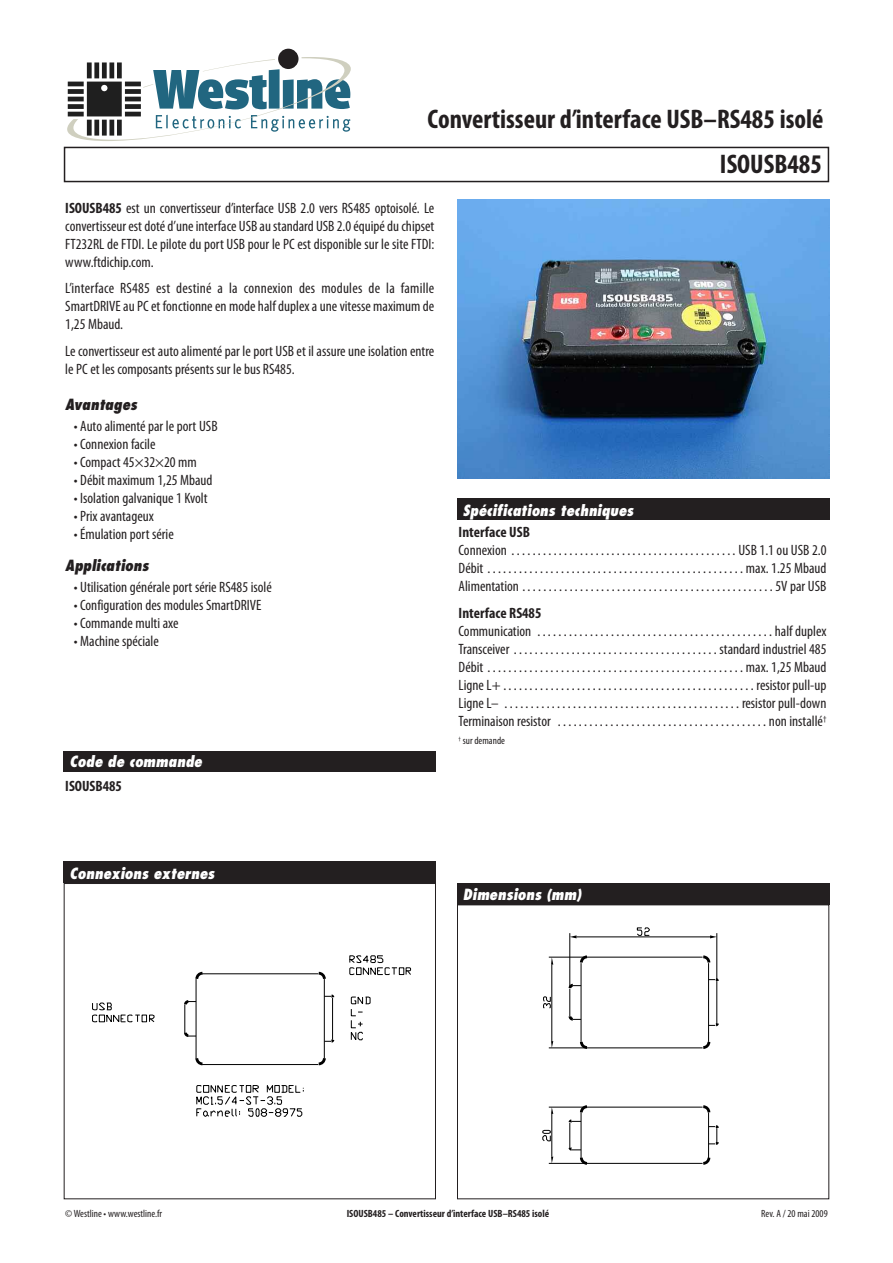
<style>
.page{position:relative;width:893px;height:1263px;background:#fff}
.page>*{position:absolute;margin:0;border:0;box-sizing:border-box;transform-origin:0 0}
.t1{font:88.5px "Westline";color:#1f1f1f}
.t2{font:700 condensed 27px "Myriad Pro";color:#231f20}
.t3{font:condensed 15px/18px "Myriad Pro";color:#231f20;text-align:justify}
.t4{font:italic 800 condensed 15px "Futura Std";color:#fff}
.t5{font:700 condensed 15px "Myriad Pro";color:#231f20}
.t6{font:italic 800 condensed 15px "Futura Std";color:#231f20}
.t7{font:condensed 10.5px "Myriad Pro";color:#231f20}
.t8{font:700 condensed 10.5px "Myriad Pro";color:#231f20}
.s1{color:#216680}
.s2{color:#231f20}
.s3{color:#cfcfbf}
.s4{font-weight:700}
</style>
<div class="page">
<div style="left:64px;top:147px;width:765px;height:35px;border:2px solid #231f20"></div>
<img style="left:457px;top:200px;width:372px;height:279px">
<hr style="left:586px;top:1047px;width:117px;height:1px;background:#000">
<hr style="left:586px;top:957px;width:117px;height:1px;background:#000">
<svg style="left:578px;top:1039px;width:12px;height:10px"></svg>
<svg style="left:578px;top:955px;width:12px;height:10px"></svg>
<hr style="left:708px;top:1112px;width:1px;height:46px;background:#000">
<svg style="left:700px;top:1039px;width:11px;height:10px"></svg>
<svg style="left:700px;top:955px;width:11px;height:10px"></svg>
<svg style="left:709px;top:977px;width:10px;height:7px"></svg>
<hr style="left:569px;top:933px;width:1px;height:53px;background:#000">
<hr style="left:716px;top:933px;width:1px;height:47px;background:#000">
<hr style="left:577px;top:936px;width:133px;height:1px;background:#000">
<svg style="left:570px;top:935px;width:7px;height:3px"></svg>
<svg style="left:710px;top:935px;width:7px;height:3px"></svg>
<svg style="left:636px;top:927px;width:14px;height:9px"></svg>
<hr style="left:549px;top:957px;width:36px;height:1px;background:#000">
<hr style="left:549px;top:1047px;width:36px;height:1px;background:#000">
<hr style="left:551px;top:965px;width:1px;height:76px;background:#000">
<svg style="left:551px;top:957px;width:2px;height:8px"></svg>
<svg style="left:551px;top:1041px;width:2px;height:7px"></svg>
<svg style="left:543px;top:996px;width:8px;height:13px"></svg>
<hr style="left:586px;top:1163px;width:117px;height:1px;background:#000">
<hr style="left:586px;top:1107px;width:117px;height:1px;background:#000">
<hr style="left:708px;top:963px;width:1px;height:79px;background:#000">
<hr style="left:581px;top:963px;width:1px;height:79px;background:#000">
<svg style="left:568px;top:982px;width:13px;height:40px"></svg>
<hr style="left:716px;top:981px;width:1px;height:43px;background:#000">
<svg style="left:709px;top:1020px;width:10px;height:8px"></svg>
<svg style="left:700px;top:1105px;width:11px;height:10px"></svg>
<svg style="left:700px;top:1155px;width:11px;height:10px"></svg>
<svg style="left:709px;top:1124px;width:10px;height:22px"></svg>
<svg style="left:567px;top:1105px;width:23px;height:60px"></svg>
<hr style="left:549px;top:1163px;width:36px;height:1px;background:#000">
<hr style="left:549px;top:1107px;width:36px;height:1px;background:#000">
<hr style="left:551px;top:1114px;width:1px;height:42px;background:#000">
<svg style="left:551px;top:1156px;width:2px;height:7px"></svg>
<svg style="left:551px;top:1107px;width:2px;height:7px"></svg>
<svg style="left:542px;top:1129px;width:9px;height:13px"></svg>
<div style="left:457px;top:904px;width:372px;height:295px;border:1px solid #231f20"></div>
<hr style="left:196px;top:979px;width:1px;height:79px;background:#000">
<hr style="left:202px;top:1064px;width:116px;height:1px;background:#000">
<hr style="left:324px;top:979px;width:1px;height:79px;background:#000">
<hr style="left:202px;top:973px;width:116px;height:1px;background:#000">
<hr style="left:332px;top:998px;width:1px;height:42px;background:#000">
<svg style="left:324px;top:993px;width:11px;height:7px"></svg>
<svg style="left:324px;top:1037px;width:11px;height:7px"></svg>
<svg style="left:184px;top:999px;width:12px;height:39px"></svg>
<svg style="left:195px;top:971px;width:10px;height:11px"></svg>
<svg style="left:316px;top:971px;width:10px;height:11px"></svg>
<svg style="left:316px;top:1055px;width:10px;height:11px"></svg>
<svg style="left:195px;top:1055px;width:10px;height:11px"></svg>
<svg style="left:92px;top:1002px;width:63px;height:21px"></svg>
<svg style="left:349px;top:955px;width:48px;height:21px"></svg>
<div style="left:399px;top:967px;width:5px;height:8px;border:1px solid #000"></div>
<svg style="left:405px;top:967px;width:7px;height:8px"></svg>
<svg style="left:351px;top:996px;width:20px;height:45px"></svg>
<svg style="left:196px;top:1085px;width:108px;height:32px"></svg>
<div style="left:64px;top:883px;width:372px;height:316px;border:1px solid #231f20"></div>
<div style="left:64px;top:862px;width:372px;height:21px;background:#231f20"></div>
<div style="left:64px;top:750px;width:372px;height:21px;background:#231f20"></div>
<div style="left:457px;top:883px;width:372px;height:21px;background:#231f20"></div>
<div style="left:457px;top:498px;width:372px;height:22px;background:#231f20"></div>
<h1 class="t1" style="left:64px;top:46px;width:293px">£<span class="s1">¤</span><span class="s2">§</span><span class="s3">µ</span></h1>
<h2 class="t2" style="left:428px;top:110px;width:397px">Convertisseur d’interface USB–RS485 isolé</h2>
<h2 class="t2" style="left:720px;top:154px;width:103px">ISOUSB485</h2>
<p class="t3" style="left:65px;top:200px;width:371px"><span class="s4">ISOUSB485</span> est un convertisseur d’interface USB 2.0 vers RS485 optoisolé. Le convertisseurestdotéd’uneinterface USB austandard USB 2.0équipéduchipset FT232RL de FTDI. Le pilote du port USB pour le PC est disponible sur le site FTDI: www.ftdichip.com.</p>
<p class="t3" style="left:65px;top:280px;width:371px">L’interface RS485 est destiné a la connexion des modules de la famille SmartDRIVE au PC et fonctionne en mode half duplex a une vitesse maximum de 1,25 Mbaud.</p>
<p class="t3" style="left:65px;top:343px;width:371px">Le convertisseur est auto alimenté par le port USB et il assure une isolation entre le PC et les composants présents sur le bus RS485.</p>
<p class="t6" style="left:65px;top:398px;width:73px">Avantages</p>
<p class="t3" style="left:74px;top:418px;width:145px">• Auto alimenté par le port USB</p>
<p class="t3" style="left:74px;top:436px;width:83px">• Connexion facile</p>
<p class="t3" style="left:74px;top:454px;width:125px">• Compact 45×32×20 mm</p>
<p class="t3" style="left:74px;top:472px;width:140px">• Débit maximum 1,25 Mbaud</p>
<p class="t3" style="left:74px;top:490px;width:135px">• Isolation galvanique 1 Kvolt</p>
<p class="t3" style="left:74px;top:508px;width:82px">• Prix avantageux</p>
<p class="t3" style="left:74px;top:526px;width:102px">• Émulation port série</p>
<p class="t6" style="left:65px;top:559px;width:85px">Applications</p>
<p class="t3" style="left:74px;top:579px;width:200px">• Utilisation générale port série RS485 isolé</p>
<p class="t3" style="left:74px;top:597px;width:189px">• Configuration des modules SmartDRIVE</p>
<p class="t3" style="left:74px;top:615px;width:106px">• Commande multi axe</p>
<p class="t3" style="left:74px;top:633px;width:87px">• Machine spéciale</p>
<p class="t4" style="left:70px;top:755px;width:134px">Code de commande</p>
<p class="t5" style="left:65px;top:781px;width:58px">ISOUSB485</p>
<p class="t4" style="left:463px;top:503px;width:172px">Spécifications techniques</p>
<p class="t5" style="left:459px;top:527px;width:73px">Interface USB</p>
<p class="t3" style="left:459px;top:543px;width:369px">Connexion ...........................................USB1.1ouUSB2.0<br>Débit .................................................max.1.25Mbaud Alimentation................................................5VparUSB</p>
<p class="t5" style="left:459px;top:608px;width:84px">Interface RS485</p>
<p class="t3" style="left:459px;top:623px;width:369px">Communication .............................................halfduplex Transceiver .......................................standardindustriel485<br>Débit .................................................max.1,25Mbaud LigneL+................................................resistorpull-up LigneL– .............................................resistorpull-down Terminaisonresistor ........................................noninstallé<sup>†</sup></p>
<p class="t7" style="left:459px;top:737px;width:48px"><sup>†</sup> sur demande</p>
<p class="t4" style="left:70px;top:867px;width:147px">Connexions externes</p>
<p class="t4" style="left:463px;top:888px;width:120px">Dimensions (mm)</p>
<p class="t7" style="left:65px;top:1210px;width:98px">©Westline • www.westline.fr</p>
<p class="t8" style="left:347px;top:1210px;width:204px">ISOUSB485 – Convertisseur d’interface USB–RS485 isolé</p>
<p class="t7" style="left:761px;top:1210px;width:68px">Rev. A / 20 mai 2009</p>
</div>
